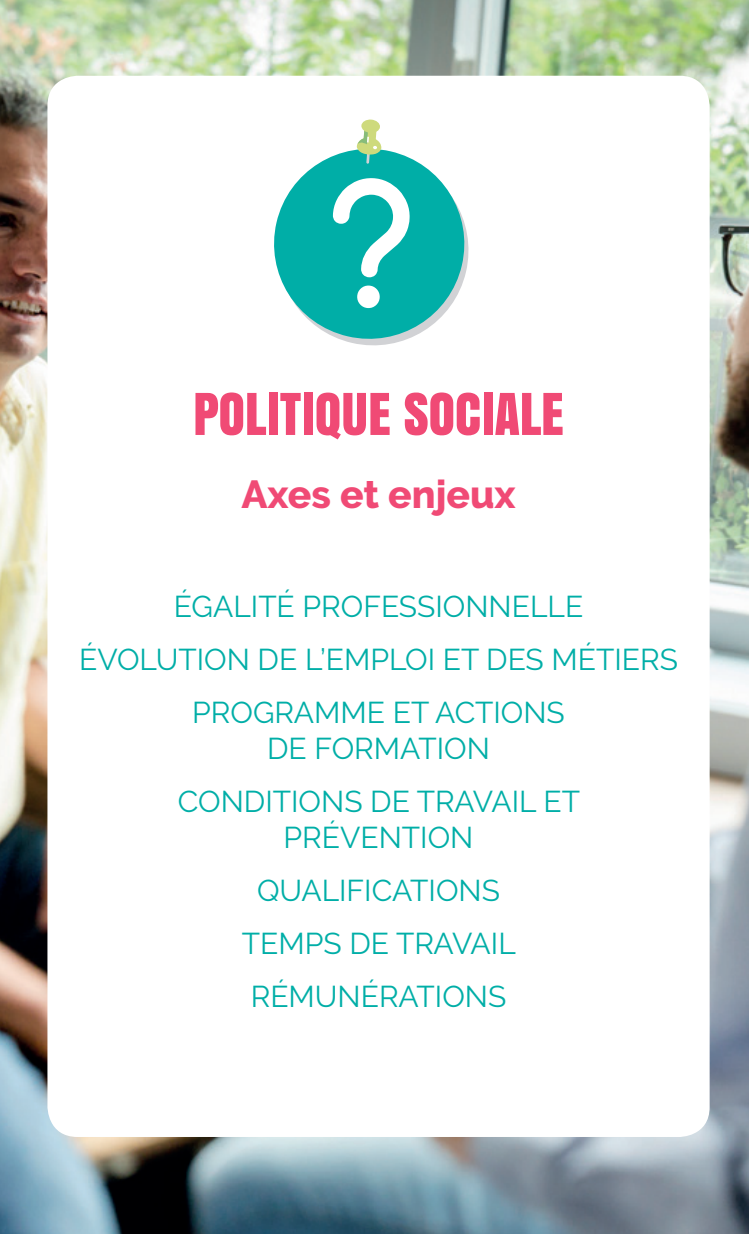
<style>
.page{position:relative;width:749px;height:1234px;background:#fff}
.page>*{position:absolute;margin:0;border:0;box-sizing:border-box;transform-origin:0 0}
.t1{font:54px "Anton";color:#f04a75}
.t2{font:800 39px "Raleway";color:#f04a75}
.t3{font:30px/53.1px "Raleway";color:#00aea7;text-align:center}
</style>
<div class="page">
<img style="left:0;top:0;width:748px;height:1233px">
<div style="left:47px;top:76px;width:662px;height:1060px;background:#fff;border-radius:30px"></div>
<svg style="left:274px;top:146px;width:195px;height:200px;fill:#00aea7"></svg>
<div style="left:361px;top:119px;width:19px;height:14px;background:#ceda7c;border-radius:50%"></div>
<svg style="left:357px;top:127px;width:25px;height:37px"></svg>
<svg style="left:333px;top:178px;width:76px;height:130px"></svg>
<h1 class="t1" style="left:193px;top:371px;width:372px">POLITIQUE SOCIALE</h1>
<h2 class="t2" style="left:241px;top:472px;width:275px">Axes et enjeux</h2>
<p class="t3" style="left:79px;top:579px;width:600px">ÉGALITÉ PROFESSIONNELLE<br>ÉVOLUTION DE L’EMPLOI ET DES MÉTIERS<br>PROGRAMME ET ACTIONS</p>
<p class="t3" style="left:178px;top:721px;width:403px">DE FORMATION<br>CONDITIONS DE TRAVAIL ET</p>
<p class="t3" style="left:242px;top:810px;width:275px">PRÉVENTION<br>QUALIFICATIONS<br>TEMPS DE TRAVAIL<br>RÉMUNÉRATIONS</p>
</div>
